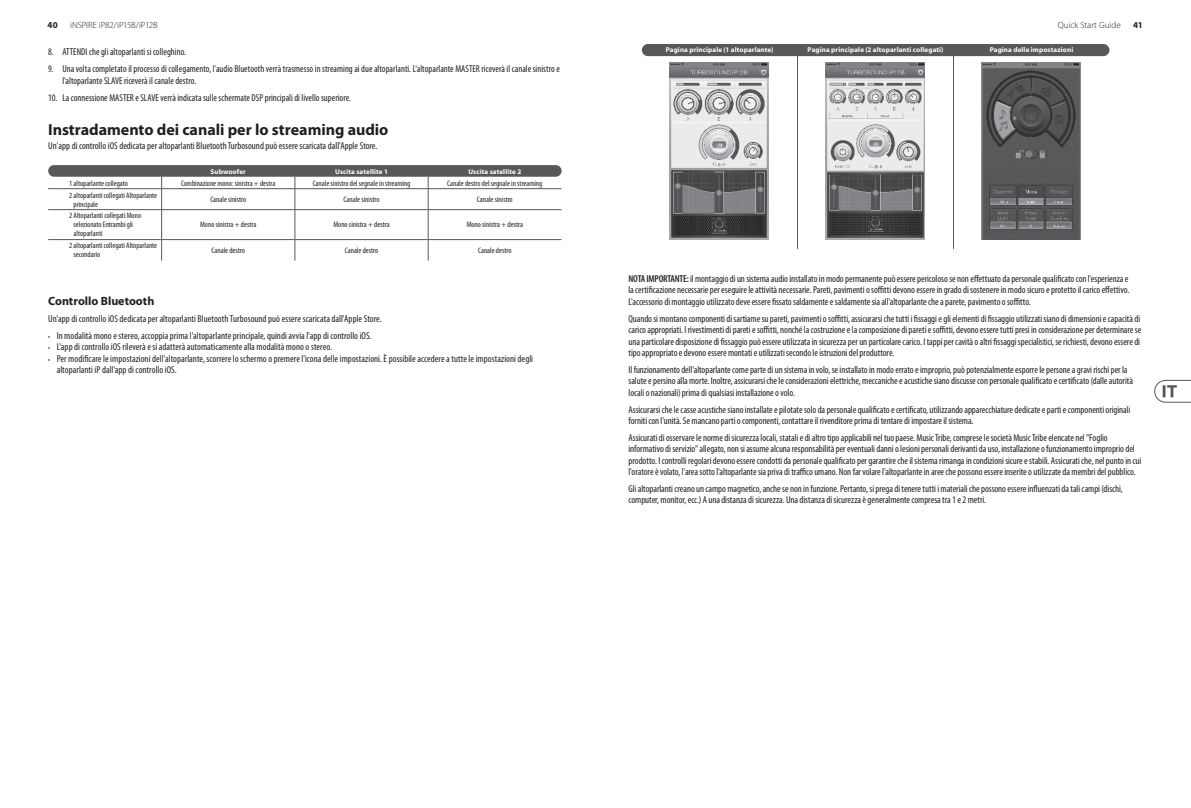
<style>
.page{position:relative;width:1191px;height:808px;background:#fff}
.page>*{position:absolute;margin:0;border:0;box-sizing:border-box;transform-origin:0 0}
.Chapter{font:700 16px "Myriad Pro";letter-spacing:-.005em;color:#231f20}
.Chapter_2{font:700 12px "Myriad Pro";color:#231f20}
.GENERAL_Text{font:condensed 10px/11.3px "Myriad Pro";letter-spacing:-.005em;color:#231f20}
.GENERAL_Text__CONTENT_-_QSG{font:condensed 10px "Myriad Pro";color:#231f20}
.t1{font:300 9px "Myriad Pro";letter-spacing:-.005em;color:#231f20}
.t2{font:700 9px "Myriad Pro";color:#231f20}
.t3{font:condensed 8px/9px "Myriad Pro";color:#231f20}
.TBL_-_Model_Name_-_Multiple{font:700 7px "Myriad Pro";letter-spacing:.02em;color:#fff}
.s1{font-size:8px}
.s2{font-weight:600}
</style>
<div class="page">
<svg style="left:1154px;top:380px;width:37px;height:23px"></svg>
<div style="left:48px;top:165px;width:513px;height:12px;background:#57585a;border-radius:6px"></div>
<hr style="left:48px;top:188px;width:113px;height:1px;background:#57585a">
<hr style="left:162px;top:188px;width:133px;height:1px;background:#57585a">
<hr style="left:295px;top:188px;width:133px;height:1px;background:#57585a">
<hr style="left:428px;top:188px;width:133px;height:1px;background:#57585a">
<hr style="left:48px;top:209px;width:113px;height:1px;background:#57585a">
<hr style="left:162px;top:209px;width:133px;height:1px;background:#57585a">
<hr style="left:295px;top:209px;width:133px;height:1px;background:#57585a">
<hr style="left:428px;top:209px;width:133px;height:1px;background:#57585a">
<hr style="left:48px;top:239px;width:113px;height:1px;background:#57585a">
<hr style="left:162px;top:239px;width:133px;height:1px;background:#57585a">
<hr style="left:295px;top:239px;width:133px;height:1px;background:#57585a">
<hr style="left:428px;top:239px;width:133px;height:1px;background:#57585a">
<svg style="left:161px;top:177px;width:1px;height:33px"></svg>
<hr style="left:161px;top:210px;width:1px;height:30px;background:#57585a">
<svg style="left:161px;top:240px;width:1px;height:21px"></svg>
<svg style="left:295px;top:177px;width:1px;height:33px"></svg>
<hr style="left:295px;top:210px;width:1px;height:30px;background:#57585a">
<svg style="left:295px;top:240px;width:1px;height:21px"></svg>
<svg style="left:428px;top:177px;width:1px;height:33px"></svg>
<hr style="left:428px;top:210px;width:1px;height:30px;background:#57585a">
<svg style="left:428px;top:240px;width:1px;height:21px"></svg>
<div style="left:642px;top:44px;width:467px;height:12px;background:#57585a;border-radius:6px"></div>
<hr style="left:953px;top:55px;width:1px;height:194px;background:#57585a">
<hr style="left:797px;top:55px;width:1px;height:194px;background:#57585a">
<img style="left:669px;top:62px;width:100px;height:177px">
<img style="left:825px;top:62px;width:100px;height:177px">
<img style="left:981px;top:62px;width:100px;height:177px">
<p class="t2" style="left:48px;top:19px;width:12px">40</p>
<p class="t1" style="left:70px;top:20px;width:89px">iNSPIRE iP82/iP15B/iP12B</p>
<p class="t1" style="left:1057px;top:20px;width:64px">Quick Start Guide</p>
<p class="t2" style="left:1133px;top:19px;width:11px">41</p>
<p class="GENERAL_Text" style="left:48px;top:46px;width:139px">8. ATTENDI che gli altoparlanti si colleghino.</p>
<p class="GENERAL_Text" style="left:62px;top:63px;width:499px;text-indent:-14px">9. Una volta completato il processo di collegamento, l'audio Bluetooth verrà trasmesso in streaming ai due altoparlanti. L'altoparlante MASTER riceverà il canale sinistro e l'altoparlante SLAVE riceverà il canale destro.</p>
<p class="GENERAL_Text" style="left:48px;top:92px;width:304px">10. La connessione MASTER e SLAVE verrà indicata sulle schermate DSP principali di livello superiore.</p>
<p class="Chapter" style="left:48px;top:119px;width:342px">Instradamento dei canali per lo streaming audio</p>
<p class="GENERAL_Text__CONTENT_-_QSG" style="left:48px;top:139px;width:331px">Un'app di controllo iOS dedicata per altoparlanti Bluetooth Turbosound può essere scaricata dall'Apple Store.</p>
<p class="TBL_-_Model_Name_-_Multiple" style="left:211px;top:167px;width:37px">Subwoofer</p>
<p class="TBL_-_Model_Name_-_Multiple" style="left:335px;top:167px;width:54px">Uscita satellite 1</p>
<p class="TBL_-_Model_Name_-_Multiple" style="left:468px;top:167px;width:54px">Uscita satellite 2</p>
<p class="t3" style="left:69px;top:178px;width:60px">1 altoparlante collegato</p>
<p class="t3" style="left:181px;top:178px;width:96px">Combinazione mono: sinistra + destra</p>
<p class="t3" style="left:313px;top:178px;width:99px">Canale sinistro del segnale in streaming</p>
<p class="t3" style="left:447px;top:178px;width:97px">Canale destro del segnale in streaming</p>
<p class="t3" style="left:74px;top:190px;width:85px;text-indent:-4px">2 altoparlanti collegati Altoparlante principale</p>
<p class="t3" style="left:210px;top:195px;width:37px">Canale sinistro</p>
<p class="t3" style="left:344px;top:195px;width:37px">Canale sinistro</p>
<p class="t3" style="left:477px;top:195px;width:37px">Canale sinistro</p>
<p class="t3" style="left:74px;top:211px;width:69px;text-indent:-4px">2 Altoparlanti collegati Mono selezionato Entrambi gli altoparlanti</p>
<p class="t3" style="left:200px;top:220px;width:58px">Mono sinistra + destra</p>
<p class="t3" style="left:333px;top:220px;width:58px">Mono sinistra + destra</p>
<p class="t3" style="left:467px;top:220px;width:58px">Mono sinistra + destra</p>
<p class="t3" style="left:74px;top:241px;width:85px;text-indent:-4px">2 altoparlanti collegati Altoparlante secondario</p>
<p class="t3" style="left:212px;top:246px;width:35px">Canale destro</p>
<p class="t3" style="left:345px;top:246px;width:35px">Canale destro</p>
<p class="t3" style="left:478px;top:246px;width:35px">Canale destro</p>
<p class="Chapter_2" style="left:48px;top:293px;width:108px">Controllo Bluetooth</p>
<p class="GENERAL_Text" style="left:48px;top:313px;width:335px">Un'app di controllo iOS dedicata per altoparlanti Bluetooth Turbosound può essere scaricata dall'Apple Store.</p>
<p class="GENERAL_Text" style="left:48px;top:330px;width:325px"><span class="s1">•</span> In modalità mono e stereo, accoppia prima l'altoparlante principale, quindi avvia l'app di controllo iOS.</p>
<p class="GENERAL_Text" style="left:48px;top:341px;width:285px"><span class="s1">•</span> L'app di controllo iOS rileverà e si adatterà automaticamente alla modalità mono o stereo.</p>
<p class="GENERAL_Text" style="left:57px;top:352px;width:478px;text-indent:-9px"><span class="s1">•</span> Per modificare le impostazioni dell'altoparlante, scorrere lo schermo o premere l'icona delle impostazioni. È possibile accedere a tutte le impostazioni degli altoparlanti iP dall'app di controllo iOS.</p>
<p class="TBL_-_Model_Name_-_Multiple" style="left:665px;top:45px;width:109px">Pagina principale (1 altoparlante)</p>
<p class="TBL_-_Model_Name_-_Multiple" style="left:807px;top:45px;width:137px">Pagina principale (2 altoparlanti collegati)</p>
<p class="TBL_-_Model_Name_-_Multiple" style="left:989px;top:45px;width:85px">Pagina delle impostazioni</p>
<p class="GENERAL_Text" style="left:628px;top:273px;width:502px;text-align:justify"><span class="s2">NOTA IMPORTANTE:</span> il montaggio di un sistema audio installato in modo permanente può essere pericoloso se non effettuato da personale qualificato con l'esperienza e la certificazione necessarie per eseguire le attività necessarie. Pareti, pavimenti o soffitti devono essere in grado di sostenere in modo sicuro e protetto il carico effettivo.<br>L'accessorio di montaggio utilizzato deve essere fissato saldamente e saldamente sia all'altoparlante che a parete, pavimento o soffitto.</p>
<p class="GENERAL_Text" style="left:628px;top:313px;width:514px">Quando si montano componenti di sartiame su pareti, pavimenti o soffitti, assicurarsi che tutti i fissaggi e gli elementi di fissaggio utilizzati siano di dimensioni e capacità di carico appropriati. I rivestimenti di pareti e soffitti, nonché la costruzione e la composizione di pareti e soffitti, devono essere tutti presi in considerazione per determinare se una particolare disposizione di fissaggio può essere utilizzata in sicurezza per un particolare carico. I tappi per cavità o altri fissaggi specialistici, se richiesti, devono essere di tipo appropriato e devono essere montati e utilizzati secondo le istruzioni del produttore.</p>
<p class="GENERAL_Text" style="left:628px;top:364px;width:506px">Il funzionamento dell'altoparlante come parte di un sistema in volo, se installato in modo errato e improprio, può potenzialmente esporre le persone a gravi rischi per la salute e persino alla morte. Inoltre, assicurarsi che le considerazioni elettriche, meccaniche e acustiche siano discusse con personale qualificato e certificato (dalle autorità locali o nazionali) prima di qualsiasi installazione o volo.</p>
<p class="GENERAL_Text" style="left:628px;top:403px;width:503px">Assicurarsi che le casse acustiche siano installate e pilotate solo da personale qualificato e certificato, utilizzando apparecchiature dedicate e parti e componenti originali forniti con l'unità. Se mancano parti o componenti, contattare il rivenditore prima di tentare di impostare il sistema.</p>
<p class="GENERAL_Text" style="left:628px;top:432px;width:514px">Assicurati di osservare le norme di sicurezza locali, statali e di altro tipo applicabili nel tuo paese. Music Tribe, comprese le società Music Tribe elencate nel "Foglio informativo di servizio" allegato, non si assume alcuna responsabilità per eventuali danni o lesioni personali derivanti da uso, installazione o funzionamento improprio del prodotto. I controlli regolari devono essere condotti da personale qualificato per garantire che il sistema rimanga in condizioni sicure e stabili. Assicurati che, nel punto in cui l'oratore è volato, l'area sotto l'altoparlante sia priva di traffico umano. Non far volare l'altoparlante in aree che possono essere inserite o utilizzate da membri del pubblico.</p>
<p class="GENERAL_Text" style="left:628px;top:483px;width:496px">Gli altoparlanti creano un campo magnetico, anche se non in funzione. Pertanto, si prega di tenere tutti i materiali che possono essere influenzati da tali campi (dischi, computer, monitor, ecc.) A una distanza di sicurezza. Una distanza di sicurezza è generalmente compresa tra 1 e 2 metri.</p>
</div>
